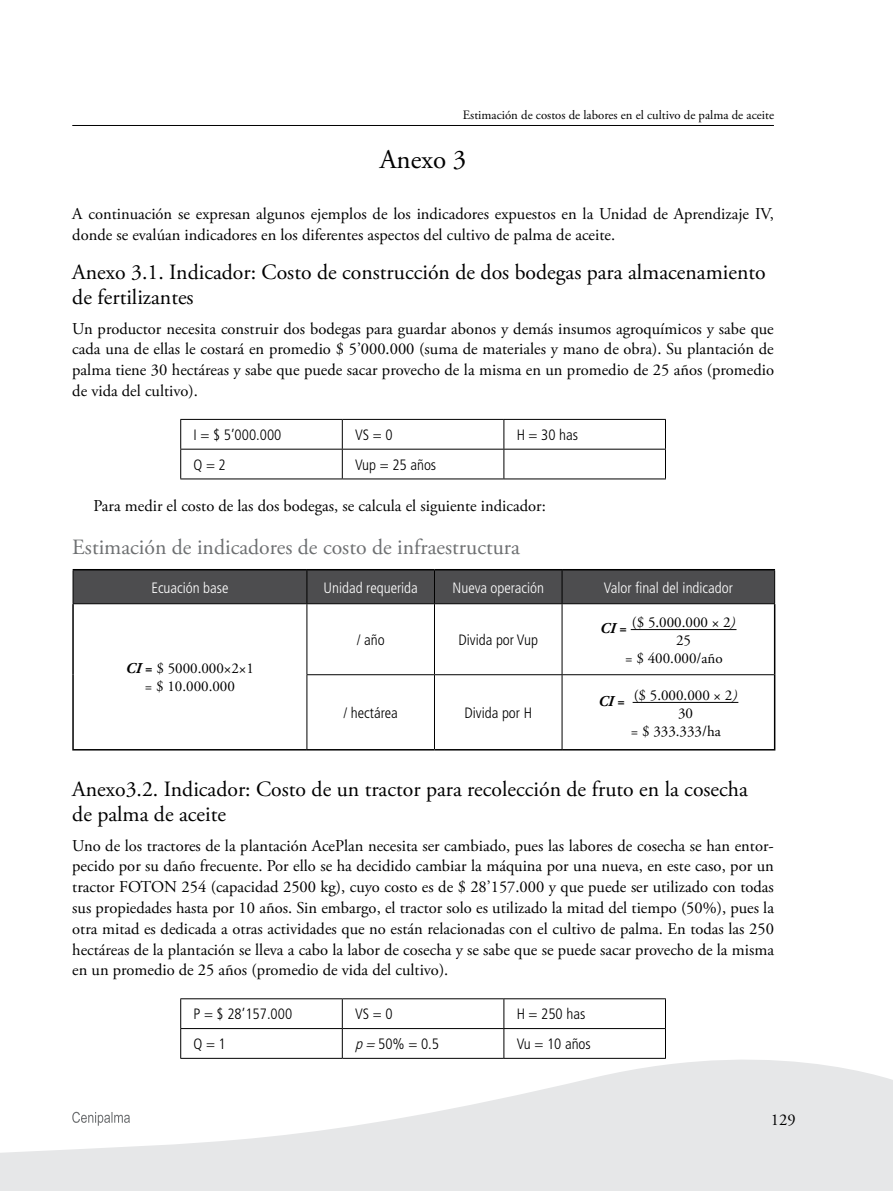
<style>
.page{position:relative;width:893px;height:1191px;background:#fff}
.page>*{position:absolute;margin:0;border:0;box-sizing:border-box;transform-origin:0 0}
.t1{font:27px "Adobe Garamond Pro";color:#000}
.t2{font:21.75px/25.5px "Adobe Garamond Pro";color:#000}
.t3{font:21.75px "Adobe Garamond Pro";color:#6d6f71}
.t4{font:16.5px/20.7px "Adobe Garamond Pro";color:#000;text-align:justify}
.t5{font:300 condensed 15px "Frutiger LT Std";color:#000}
.t6{font:15px/18px "Adobe Garamond Pro";color:#000;text-align:center}
.t7{font:300 condensed 15px "Frutiger LT Std";color:#fff}
.t8{font:italic 700 15px "Adobe Garamond Pro";color:#000}
.t9{font:12.75px "Adobe Garamond Pro";color:#000}
.s1{font-weight:700;font-style:italic}
.s2{font-style:italic}
</style>
<div class="page">
<svg style="left:0;top:1031px;width:893px;height:160px;fill:#e6e7e8"></svg>
<hr style="left:72px;top:125px;width:702px;height:1px;background:#000">
<svg style="left:72px;top:1111px;width:58px;height:14px"></svg>
<hr style="left:180px;top:419px;width:162px;height:1px;background:#000">
<hr style="left:342px;top:419px;width:162px;height:1px;background:#000">
<hr style="left:504px;top:419px;width:162px;height:1px;background:#000">
<hr style="left:180px;top:449px;width:162px;height:1px;background:#000">
<svg style="left:180px;top:420px;width:1px;height:58px"></svg>
<hr style="left:342px;top:449px;width:162px;height:1px;background:#000">
<svg style="left:342px;top:420px;width:1px;height:58px"></svg>
<hr style="left:504px;top:449px;width:162px;height:1px;background:#000">
<svg style="left:503px;top:420px;width:1px;height:58px"></svg>
<svg style="left:665px;top:420px;width:1px;height:58px"></svg>
<hr style="left:180px;top:478px;width:162px;height:1px;background:#000">
<hr style="left:342px;top:478px;width:162px;height:1px;background:#000">
<hr style="left:504px;top:478px;width:162px;height:1px;background:#000">
<div style="left:74px;top:570px;width:700px;height:33px;background:#4d4d4f"></div>
<hr style="left:73px;top:569px;width:234px;height:1px;background:#000">
<hr style="left:307px;top:569px;width:127px;height:1px;background:#000">
<hr style="left:434px;top:569px;width:128px;height:1px;background:#000">
<hr style="left:562px;top:569px;width:213px;height:1px;background:#000">
<hr style="left:73px;top:570px;width:1px;height:33px;background:#000">
<hr style="left:307px;top:570px;width:1px;height:33px;background:#000">
<hr style="left:434px;top:570px;width:1px;height:33px;background:#000">
<hr style="left:562px;top:570px;width:1px;height:33px;background:#000">
<hr style="left:774px;top:570px;width:1px;height:33px;background:#000">
<hr style="left:73px;top:603px;width:234px;height:1px;background:#000">
<hr style="left:72px;top:604px;width:2px;height:70px;background:#000">
<hr style="left:72px;top:674px;width:2px;height:75px;background:#000">
<hr style="left:72px;top:749px;width:235px;height:1px;background:#000">
<hr style="left:307px;top:603px;width:127px;height:1px;background:#000">
<hr style="left:307px;top:604px;width:1px;height:70px;background:#000">
<hr style="left:434px;top:603px;width:128px;height:1px;background:#000">
<hr style="left:434px;top:604px;width:1px;height:70px;background:#000">
<hr style="left:562px;top:603px;width:213px;height:1px;background:#000">
<hr style="left:562px;top:604px;width:1px;height:70px;background:#000">
<hr style="left:307px;top:674px;width:127px;height:1px;background:#000">
<hr style="left:307px;top:675px;width:1px;height:74px;background:#000">
<hr style="left:434px;top:674px;width:128px;height:1px;background:#000">
<hr style="left:434px;top:675px;width:1px;height:74px;background:#000">
<hr style="left:562px;top:674px;width:212px;height:1px;background:#000">
<hr style="left:562px;top:675px;width:1px;height:74px;background:#000">
<hr style="left:774px;top:604px;width:1px;height:70px;background:#000">
<hr style="left:774px;top:674px;width:1px;height:75px;background:#000">
<hr style="left:307px;top:749px;width:127px;height:1px;background:#000">
<hr style="left:434px;top:749px;width:128px;height:1px;background:#000">
<hr style="left:562px;top:749px;width:213px;height:1px;background:#000">
<hr style="left:631px;top:629px;width:105px;height:1px;background:#000">
<hr style="left:633px;top:702px;width:105px;height:1px;background:#000">
<hr style="left:180px;top:998px;width:162px;height:1px;background:#000">
<hr style="left:342px;top:998px;width:162px;height:1px;background:#000">
<hr style="left:504px;top:998px;width:162px;height:1px;background:#000">
<hr style="left:180px;top:1028px;width:162px;height:1px;background:#000">
<svg style="left:180px;top:999px;width:1px;height:59px"></svg>
<hr style="left:342px;top:1028px;width:162px;height:1px;background:#000">
<svg style="left:342px;top:999px;width:1px;height:59px"></svg>
<hr style="left:504px;top:1028px;width:162px;height:1px;background:#000">
<svg style="left:503px;top:999px;width:1px;height:59px"></svg>
<svg style="left:665px;top:999px;width:1px;height:59px"></svg>
<hr style="left:180px;top:1058px;width:162px;height:1px;background:#000">
<hr style="left:342px;top:1058px;width:162px;height:1px;background:#000">
<hr style="left:504px;top:1058px;width:162px;height:1px;background:#000">
<p class="t9" style="left:463px;top:107px;width:313px">Estimación de costos de labores en el cultivo de palma de aceite</p>
<h1 class="t1" style="left:380px;top:144px;width:88px">Anexo 3</h1>
<p class="t4" style="left:72px;top:204px;width:703px">A continuación se expresan algunos ejemplos de los indicadores expuestos en la Unidad de Aprendizaje IV, donde se evalúan indicadores en los diferentes aspectos del cultivo de palma de aceite.</p>
<h2 class="t2" style="left:72px;top:260px;width:695px">Anexo 3.1. Indicador: Costo de construcción de dos bodegas para almacenamiento de fertilizantes</h2>
<p class="t4" style="left:72px;top:319px;width:703px">Un productor necesita construir dos bodegas para guardar abonos y demás insumos agroquímicos y sabe que cada una de ellas le costará en promedio $ 5’000.000 (suma de materiales y mano de obra). Su plantación de palma tiene 30 hectáreas y sabe que puede sacar provecho de la misma en un promedio de 25 años (promedio de vida del cultivo).</p>
<p class="t5" style="left:193px;top:426px;width:89px">I = $ 5’000.000</p>
<p class="t5" style="left:355px;top:426px;width:39px">VS = 0</p>
<p class="t5" style="left:517px;top:426px;width:63px">H = 30 has</p>
<p class="t5" style="left:193px;top:456px;width:34px">Q = 2</p>
<p class="t5" style="left:355px;top:456px;width:83px">Vup = 25 años</p>
<p class="t4" style="left:94px;top:496px;width:454px">Para medir el costo de las dos bodegas, se calcula el siguiente indicador:</p>
<h2 class="t3" style="left:72px;top:534px;width:449px">Estimación de indicadores de costo de infraestructura</h2>
<p class="t7" style="left:151px;top:579px;width:79px">Ecuación base</p>
<p class="t7" style="left:323px;top:579px;width:96px">Unidad requerida</p>
<p class="t7" style="left:453px;top:579px;width:93px">Nueva operación</p>
<p class="t7" style="left:604px;top:579px;width:131px">Valor final del indicador</p>
<p class="t6" style="left:126px;top:660px;width:130px"><span class="s1">CI =</span> $ 5000.000×2×1 = $ 10.000.000</p>
<p class="t5" style="left:357px;top:631px;width:30px">/ año</p>
<p class="t5" style="left:458px;top:631px;width:81px">Divida por Vup</p>
<p class="t5" style="left:343px;top:704px;width:56px">/ hectárea</p>
<p class="t5" style="left:464px;top:704px;width:69px">Divida por H</p>
<p class="t6" style="left:600px;top:613px;width:137px"><span class="s1">CI =</span> ($ 5.000.000 × 2<span class="s2">)</span></p>
<p class="t6" style="left:676px;top:631px;width:16px">25</p>
<p class="t6" style="left:625px;top:649px;width:99px">= $ 400.000/año</p>
<p class="t8" style="left:598px;top:692px;width:28px">CI =</p>
<p class="t6" style="left:634px;top:686px;width:105px">($ 5.000.000 × 2<span class="s2">)</span></p>
<p class="t6" style="left:678px;top:704px;width:16px">30</p>
<p class="t6" style="left:631px;top:722px;width:92px">= $ 333.333/ha</p>
<h2 class="t2" style="left:72px;top:777px;width:677px">Anexo3.2. Indicador: Costo de un tractor para recolección de fruto en la cosecha de palma de aceite</h2>
<p class="t4" style="left:72px;top:835px;width:703px">Uno de los tractores de la plantación AcePlan necesita ser cambiado, pues las labores de cosecha se han entor&shy;pecido por su daño frecuente. Por ello se ha decidido cambiar la máquina por una nueva, en este caso, por un tractor FOTON 254 (capacidad 2500 kg), cuyo costo es de $ 28’157.000 y que puede ser utilizado con todas sus propiedades hasta por 10 años. Sin embargo, el tractor solo es utilizado la mitad del tiempo (50%), pues la otra mitad es dedicada a otras actividades que no están relacionadas con el cultivo de palma. En todas las 250 hectáreas de la plantación se lleva a cabo la labor de cosecha y se sabe que se puede sacar provecho de la misma en un promedio de 25 años (promedio de vida del cultivo).</p>
<p class="t5" style="left:193px;top:1005px;width:100px">P = $ 28’157.000</p>
<p class="t5" style="left:355px;top:1005px;width:39px">VS = 0</p>
<p class="t5" style="left:517px;top:1005px;width:70px">H = 250 has</p>
<p class="t5" style="left:193px;top:1035px;width:34px">Q = 1</p>
<p class="t5" style="left:355px;top:1035px;width:85px"><span class="s2">p=</span> 50% = 0.5</p>
<p class="t5" style="left:517px;top:1035px;width:76px">Vu = 10 años</p>
<p class="t4" style="left:771px;top:1110px;width:26px">129</p>
</div>
